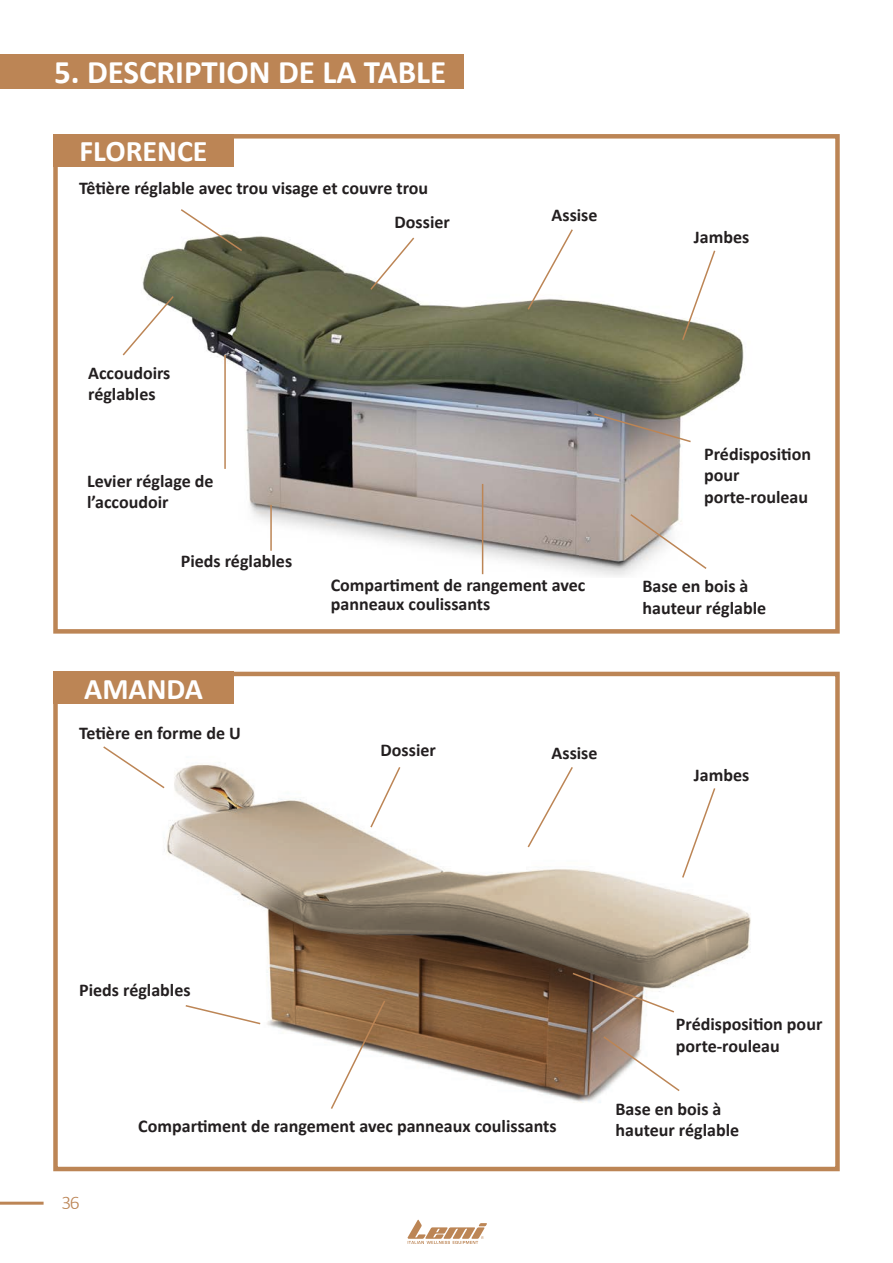
<style>
.page{position:relative;width:893px;height:1263px;background:#fff}
.page>*{position:absolute;margin:0;border:0;box-sizing:border-box;transform-origin:0 0}
.t1{font:700 33px "Calibri";color:#fff}
.t2{font:700 30px "Calibri";color:#fff}
.t3{font:300 19.5px "Calibri";color:#bc8555}
.t4{font:700 18px/21.6px "Calibri";color:#231f20}
</style>
<div class="page">
<hr style="left:0;top:1202px;width:44px;height:3px;background:#bc8555">
<svg style="left:407px;top:1220px;width:80px;height:24px"></svg>
<img style="left:164px;top:762px;width:587px;height:341px">
<img style="left:142px;top:236px;width:603px;height:340px">
<svg style="left:179px;top:209px;width:65px;height:44px"></svg>
<svg style="left:103px;top:746px;width:63px;height:44px"></svg>
<svg style="left:681px;top:249px;width:36px;height:93px"></svg>
<svg style="left:681px;top:786px;width:36px;height:93px"></svg>
<hr style="left:270px;top:505px;width:2px;height:46px;background:#bc8555">
<svg style="left:184px;top:1004px;width:78px;height:21px"></svg>
<hr style="left:482px;top:484px;width:1px;height:90px;background:#bc8555">
<svg style="left:329px;top:999px;width:58px;height:110px"></svg>
<svg style="left:122px;top:294px;width:53px;height:63px"></svg>
<hr style="left:224px;top:355px;width:2px;height:114px;background:#bc8555">
<svg style="left:526px;top:229px;width:48px;height:82px"></svg>
<svg style="left:526px;top:765px;width:48px;height:84px"></svg>
<svg style="left:369px;top:236px;width:47px;height:55px"></svg>
<svg style="left:369px;top:765px;width:33px;height:64px"></svg>
<svg style="left:592px;top:412px;width:100px;height:31px;background:#97928f"></svg>
<svg style="left:571px;top:971px;width:105px;height:43px"></svg>
<svg style="left:629px;top:513px;width:79px;height:57px"></svg>
<svg style="left:602px;top:1035px;width:79px;height:58px"></svg>
<div style="left:0;top:54px;width:463px;height:35px;background:#bc8555"></div>
<div style="left:53px;top:134px;width:787px;height:500px;border:4px solid #bc8555"></div>
<div style="left:53px;top:672px;width:787px;height:499px;border:4px solid #bc8555"></div>
<div style="left:53px;top:134px;width:181px;height:32px;background:#bc8555"></div>
<div style="left:53px;top:672px;width:181px;height:32px;background:#bc8555"></div>
<p class="t1" style="left:54px;top:48px;width:394px">5. DESCRIPTION DE LA TABLE</p>
<p class="t2" style="left:80px;top:130px;width:130px">FLORENCE</p>
<p class="t4" style="left:79px;top:177px;width:351px">Têtière réglable avec trou visage et couvre trou</p>
<p class="t4" style="left:395px;top:211px;width:57px">Dossier</p>
<p class="t4" style="left:552px;top:204px;width:47px">Assise</p>
<p class="t4" style="left:694px;top:226px;width:57px">Jambes</p>
<p class="t4" style="left:88px;top:362px;width:84px">Accoudoirs réglables</p>
<p class="t4" style="left:87px;top:470px;width:128px">Levier réglage de</p>
<p class="t4" style="left:87px;top:491px;width:83px">l’accoudoir</p>
<p class="t4" style="left:181px;top:550px;width:113px">Pieds réglables</p>
<p class="t2" style="left:84px;top:668px;width:120px">AMANDA</p>
<p class="t4" style="left:79px;top:722px;width:163px">Tetière en forme de U</p>
<p class="t4" style="left:331px;top:574px;width:256px;line-height:19.5px">Compartiment de rangement avec panneaux coulissants</p>
<p class="t4" style="left:381px;top:738px;width:57px">Dossier</p>
<p class="t4" style="left:552px;top:742px;width:47px">Assise</p>
<p class="t4" style="left:704px;top:443px;width:108px">Prédisposition pour</p>
<p class="t4" style="left:704px;top:486px;width:105px">porte-rouleau</p>
<p class="t4" style="left:642px;top:575px;width:108px">Base en bois à</p>
<p class="t4" style="left:642px;top:597px;width:125px">hauteur réglable</p>
<p class="t4" style="left:694px;top:764px;width:57px">Jambes</p>
<p class="t4" style="left:79px;top:979px;width:113px">Pieds réglables</p>
<p class="t3" style="left:62px;top:1190px;width:20px">36</p>
<p class="t4" style="left:138px;top:1115px;width:420px">Compartiment de rangement avec panneaux coulissants</p>
<p class="t4" style="left:676px;top:1013px;width:148px">Prédisposition pour</p>
<p class="t4" style="left:676px;top:1034px;width:105px">porte-rouleau</p>
<p class="t4" style="left:615px;top:1097px;width:108px">Base en bois à</p>
<p class="t4" style="left:615px;top:1119px;width:125px">hauteur réglable</p>
</div>
